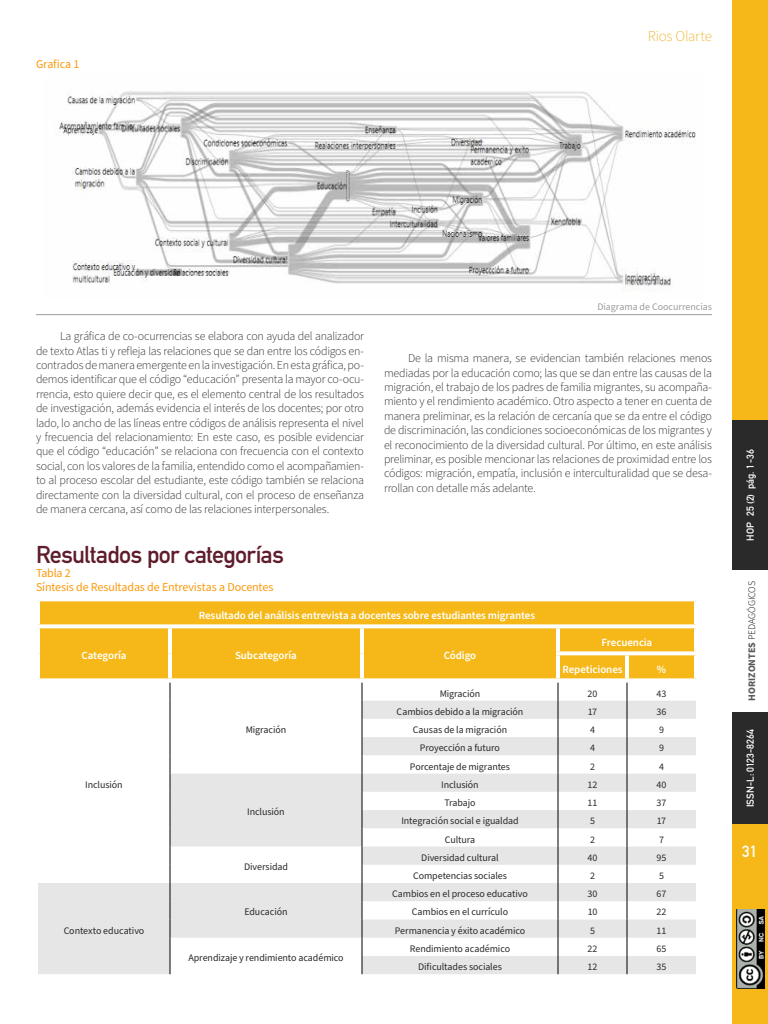
<style>
.page{position:relative;width:768px;height:1024px;background:#fff}
.page>*{position:absolute;margin:0;border:0;box-sizing:border-box;transform-origin:0 0}
.t1{font:700 24px "DIN Alternate";letter-spacing:-.03em;color:#5f1c2b}
.t2{font:700 16px "DIN Alternate";color:#fff}
.t3{font:300 15px "Source Sans Pro";letter-spacing:-.015em;color:#eeb731}
.t4{font:300 12px/14.4px "Source Sans Pro";letter-spacing:-.02em;color:#2a2a2a;text-align:justify}
.t5{font:12px/14.4px "Source Sans Pro";letter-spacing:-.01em;color:#fb990b}
.t6{font:600 11px "Source Sans Pro";letter-spacing:-.01em;color:#fff}
.t7{font:10px "Source Sans Pro";letter-spacing:-.01em;color:#2a2a2a}
.t8{font:700 10px "DIN Alternate";letter-spacing:.005em;color:#fff}
.t9{font:10px "Source Sans Pro";letter-spacing:-.005em;color:#9c9c9c}
.t10{font:300 10px "Source Sans Pro";letter-spacing:-.015em;color:#000}
.s1{font-weight:700;color:#5a5a5a}
</style>
<div class="page">
<hr style="left:36px;top:314px;width:676px;height:1px;background:#9c9c9c">
<img style="left:59px;top:91px;width:637px;height:200px">
<div style="left:40px;top:601px;width:654px;height:77px;background:#f5b818"></div>
<svg style="left:38px;top:701px;width:658px;height:273px"></svg>
<hr style="left:168px;top:628px;width:4px;height:25px;background:#fff">
<hr style="left:360px;top:628px;width:4px;height:25px;background:#fff">
<hr style="left:556px;top:628px;width:4px;height:23px;background:#fff">
<hr style="left:168px;top:653px;width:4px;height:25px;background:#fff">
<hr style="left:360px;top:653px;width:4px;height:25px;background:#fff">
<svg style="left:556px;top:651px;width:71px;height:4px"></svg>
<hr style="left:556px;top:655px;width:4px;height:23px;background:#fff">
<svg style="left:627px;top:651px;width:69px;height:4px"></svg>
<hr style="left:625px;top:655px;width:4px;height:23px;background:#fff">
<svg style="left:170px;top:682px;width:1px;height:292px"></svg>
<svg style="left:362px;top:682px;width:1px;height:292px"></svg>
<svg style="left:558px;top:682px;width:1px;height:292px"></svg>
<svg style="left:626px;top:682px;width:2px;height:292px"></svg>
<svg style="left:38px;top:624px;width:132px;height:4px"></svg>
<svg style="left:170px;top:624px;width:192px;height:4px"></svg>
<svg style="left:362px;top:624px;width:196px;height:4px"></svg>
<svg style="left:558px;top:624px;width:69px;height:4px"></svg>
<svg style="left:627px;top:624px;width:69px;height:4px"></svg>
<svg style="left:38px;top:678px;width:132px;height:1px"></svg>
<svg style="left:170px;top:678px;width:192px;height:1px"></svg>
<svg style="left:362px;top:678px;width:196px;height:1px"></svg>
<svg style="left:558px;top:678px;width:69px;height:1px"></svg>
<svg style="left:627px;top:678px;width:69px;height:1px"></svg>
<div style="left:732px;top:712px;width:36px;height:312px;background:#f5b818"></div>
<div style="left:732px;top:0;width:36px;height:570px;background:#f5b818"></div>
<div style="left:732px;top:420px;width:36px;height:150px;background:#2a2a2a"></div>
<div style="left:732px;top:712px;width:36px;height:112px;background:#2a2a2a"></div>
<img style="left:736px;top:909px;width:28px;height:80px">
<p class="t5" style="left:36px;top:57px;width:45px">Grafica 1</p>
<p class="t3" style="left:648px;top:26px;width:66px">Rios Olarte</p>
<p class="t4" style="left:36px;top:329px;width:330px;text-indent:24px">La gráfica de co-ocurrencias se elabora con ayuda del analizador de texto Atlas ti y refleja las relaciones que se dan entre los códigos en&shy;contrados de manera emergente en la investigación. En esta gráfica, po&shy;demos identificar que el código “educación” presenta la mayor co-ocu&shy;rrencia, esto quiere decir que, es el elemento central de los resultados de investigación, además evidencia el interés de los docentes; por otro lado, lo ancho de las líneas entre códigos de análisis representa el nivel y frecuencia del relacionamiento: En este caso, es posible evidenciar que el código “educación” se relaciona con frecuencia con el contexto social, con los valores de la familia, entendido como el acompañamien&shy;to al proceso escolar del estudiante, este código también se relaciona directamente con la diversidad cultural, con el proceso de enseñanza de manera cercana, así como de las relaciones interpersonales.</p>
<p class="t9" style="left:597px;top:300px;width:116px">Diagrama de Coocurrencias</p>
<p class="t4" style="left:384px;top:351px;width:330px;text-indent:24px">De la misma manera, se evidencian también relaciones menos mediadas por la educación como; las que se dan entre las causas de la migración, el trabajo de los padres de familia migrantes, su acompaña&shy;miento y el rendimiento académico. Otro aspecto a tener en cuenta de manera preliminar, es la relación de cercanía que se da entre el código de discriminación, las condiciones socioeconómicas de los migrantes y el reconocimiento de la diversidad cultural. Por último, en este análisis preliminar, es posible mencionar las relaciones de proximidad entre los códigos: migración, empatía, inclusión e interculturalidad que se desa&shy;rrollan con detalle más adelante.</p>
<h1 class="t1" style="left:36px;top:536px;width:249px">Resultados por categorías</h1>
<p class="t5" style="left:36px;top:566px;width:239px">Tabla 2<br>Síntesis de Resultadas de Entrevistas a Docentes</p>
<p class="t6" style="left:199px;top:608px;width:338px">Resultado del análisis entrevista a docentes sobre estudiantes migrantes</p>
<p class="t6" style="left:81px;top:648px;width:47px">Categoría</p>
<p class="t6" style="left:235px;top:648px;width:63px">Subcategoría</p>
<p class="t6" style="left:444px;top:648px;width:34px">Código</p>
<p class="t6" style="left:602px;top:635px;width:52px">Frecuencia</p>
<p class="t6" style="left:562px;top:662px;width:62px">Repeticiones</p>
<p class="t6" style="left:657px;top:662px;width:11px">%</p>
<p class="t7" style="left:85px;top:778px;width:39px">Inclusión</p>
<p class="t7" style="left:64px;top:924px;width:82px">Contexto educativo</p>
<p class="t7" style="left:246px;top:723px;width:42px">Migración</p>
<p class="t7" style="left:247px;top:805px;width:39px">Inclusión</p>
<p class="t7" style="left:244px;top:860px;width:45px">Diversidad</p>
<p class="t7" style="left:244px;top:905px;width:45px">Educación</p>
<p class="t7" style="left:188px;top:951px;width:157px">Aprendizaje y rendimiento académico</p>
<p class="t7" style="left:440px;top:687px;width:42px">Migración</p>
<p class="t7" style="left:588px;top:687px;width:11px">20</p>
<p class="t7" style="left:657px;top:687px;width:11px">43</p>
<p class="t7" style="left:397px;top:705px;width:128px">Cambios debido a la migración</p>
<p class="t7" style="left:588px;top:705px;width:11px">17</p>
<p class="t7" style="left:657px;top:705px;width:11px">36</p>
<p class="t7" style="left:413px;top:723px;width:96px">Causas de la migración</p>
<p class="t7" style="left:590px;top:723px;width:6px">4</p>
<p class="t7" style="left:659px;top:723px;width:6px">9</p>
<p class="t7" style="left:420px;top:741px;width:82px">Proyección a futuro</p>
<p class="t7" style="left:590px;top:741px;width:6px">4</p>
<p class="t7" style="left:659px;top:741px;width:6px">9</p>
<p class="t7" style="left:410px;top:760px;width:102px">Porcentaje de migrantes</p>
<p class="t7" style="left:590px;top:760px;width:6px">2</p>
<p class="t7" style="left:659px;top:760px;width:6px">4</p>
<p class="t7" style="left:441px;top:778px;width:39px">Inclusión</p>
<p class="t7" style="left:588px;top:778px;width:11px">12</p>
<p class="t7" style="left:656px;top:778px;width:12px">40</p>
<p class="t7" style="left:444px;top:796px;width:33px">Trabajo</p>
<p class="t7" style="left:588px;top:796px;width:11px">11</p>
<p class="t7" style="left:657px;top:796px;width:11px">37</p>
<p class="t7" style="left:401px;top:814px;width:119px">Integración social e igualdad</p>
<p class="t7" style="left:590px;top:814px;width:6px">5</p>
<p class="t7" style="left:657px;top:814px;width:11px">17</p>
<p class="t7" style="left:445px;top:833px;width:32px">Cultura</p>
<p class="t7" style="left:590px;top:833px;width:6px">2</p>
<p class="t7" style="left:659px;top:833px;width:6px">7</p>
<p class="t7" style="left:421px;top:851px;width:79px">Diversidad cultural</p>
<p class="t7" style="left:587px;top:851px;width:12px">40</p>
<p class="t7" style="left:657px;top:851px;width:11px">95</p>
<p class="t7" style="left:413px;top:869px;width:95px">Competencias sociales</p>
<p class="t7" style="left:590px;top:869px;width:6px">2</p>
<p class="t7" style="left:659px;top:869px;width:6px">5</p>
<p class="t7" style="left:392px;top:887px;width:137px">Cambios en el proceso educativo</p>
<p class="t7" style="left:588px;top:887px;width:11px">30</p>
<p class="t7" style="left:657px;top:887px;width:11px">67</p>
<p class="t7" style="left:412px;top:905px;width:98px">Cambios en el currículo</p>
<p class="t7" style="left:588px;top:905px;width:11px">10</p>
<p class="t7" style="left:657px;top:905px;width:12px">22</p>
<p class="t7" style="left:395px;top:924px;width:132px">Permanencia y éxito académico</p>
<p class="t7" style="left:590px;top:924px;width:6px">5</p>
<p class="t7" style="left:657px;top:924px;width:11px">11</p>
<p class="t7" style="left:410px;top:942px;width:102px">Rendimiento académico</p>
<p class="t7" style="left:588px;top:942px;width:12px">22</p>
<p class="t7" style="left:657px;top:942px;width:11px">65</p>
<p class="t7" style="left:418px;top:960px;width:85px">Dificultades sociales</p>
<p class="t7" style="left:588px;top:960px;width:11px">12</p>
<p class="t7" style="left:657px;top:960px;width:11px">35</p>
<p class="t8" style="left:743px;top:541px;width:93px;rotate:-90deg">HOP 25 (2) pág. 1-36</p>
<p class="t10" style="left:745px;top:701px;width:121px;rotate:-90deg"><span class="s1">HORIZONTES</span> PEDAGÓGICOS</p>
<p class="t8" style="left:743px;top:807px;width:80px;rotate:-90deg">ISSN-L: 0123-8264</p>
<h2 class="t2" style="left:742px;top:839px;width:17px">31</h2>
</div>
